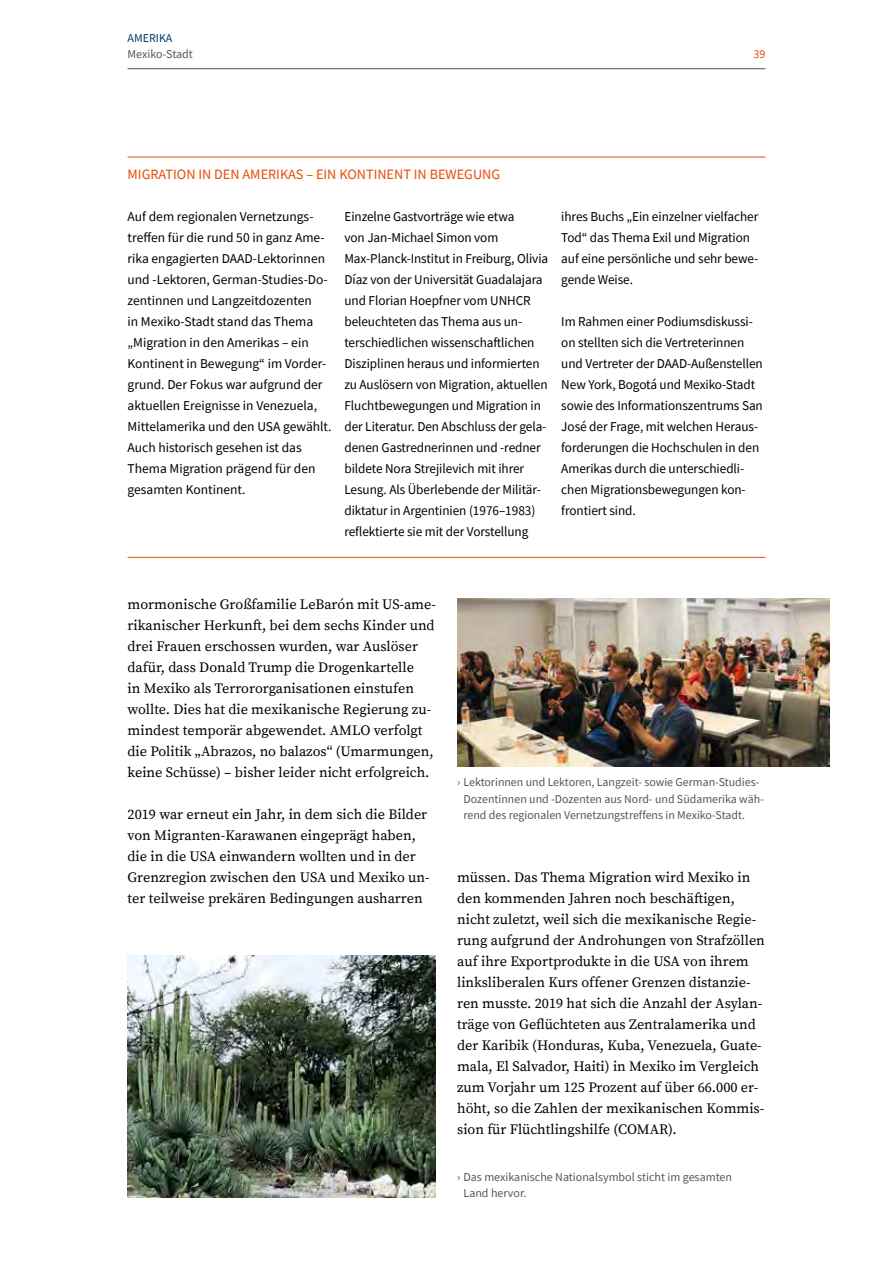
<style>
.page{position:relative;width:893px;height:1263px;background:#fff}
.page>*{position:absolute;margin:0;border:0;box-sizing:border-box;transform-origin:0 0}
.t1{font:14.25px/21px "Source Serif Pro";color:#000}
.t2{font:14.25px "Source Sans Pro";color:#e94c05}
.t3{font:13.5px/21px "Source Sans Pro";letter-spacing:-.005em;color:#000}
.t4{font:12px/16.5px "Source Sans Pro";color:#565655}
.t5{font:12px "Source Sans Pro";color:#003e68}
.t6{font:12px "Source Sans Pro";color:#e94c05}
</style>
<div class="page">
<hr style="left:128px;top:157px;width:637px;height:1px;background:#e94c05">
<hr style="left:128px;top:557px;width:637px;height:1px;background:#e94c05">
<img style="left:128px;top:956px;width:308px;height:241px">
<img style="left:457px;top:599px;width:372px;height:168px">
<hr style="left:128px;top:68px;width:637px;height:1px;background:#565655">
<p class="t5" style="left:128px;top:30px;width:46px">AMERIKA</p>
<p class="t4" style="left:128px;top:46px;width:67px">Mexiko-Stadt</p>
<p class="t6" style="left:753px;top:46px;width:13px">39</p>
<p class="t2" style="left:128px;top:165px;width:230px">MIGRATION IN DEN AMERIKAS – EIN KONT</p>
<p class="t2" style="left:374px;top:165px;width:128px">IN ENT IN BEWEGUNG</p>
<p class="t3" style="left:128px;top:205px;width:206px">Auf dem regionalen Vernetzungs&shy;treffen für die rund 50 in ganz Ame&shy;rika engagierten DAA D-Lektorinnen und -Lektoren, German-Studies-Do&shy;zentinnen und Langzeitdozenten<br>in Mexiko-Stadt stand das Thema „Migration in den Amerikas – ein<br>Kontinent in Bewegung“ im Vorder&shy;grund. Der Fokus war aufgrund der aktuellen Ereignisse in Venezuela,<br>Mittelamerika und den USA gewählt.<br>Auch historisch gesehen ist das<br>Thema Migration prägend für den gesamten Kontinent.</p>
<p class="t3" style="left:344px;top:205px;width:205px">Einzelne Gastvorträge wie etwa<br>von Jan-Michael Simon vom Max-Planck-Institut in Freiburg, Olivia Díaz von der Universität Guadalajara und Florian Hoepfner vom UNHCR beleuchteten das Thema aus un&shy;terschiedlichen wissenschaftlichen Disziplinen heraus und informierten zu Auslösern von Migration, aktuellen Fluchtbewegungen und Migration in der Literatur. Den Abschluss der gela&shy;denen Gastrednerinnen und -redner bildete N ora Strejilevich mit ihrer Lesung. Als Überlebende der Militär&shy;diktatur in Argentinien (1976–1983) reflektierte sie mit der Vorstellung</p>
<p class="t3" style="left:561px;top:205px;width:199px">ihres Buchs „Ein einzelner vielfacher<br>Tod“ das Thema Exil und Migration auf eine persönliche und sehr bewe&shy;gende Weise.</p>
<p class="t3" style="left:561px;top:310px;width:203px">Im Rahmen einer Podiumsdiskussi&shy;on stellten sich die Vertreterinnen und Vertreter der DAA D-Außenstellen N ew York, Bogotá und Mexiko-Stadt sowie des Informationszentrums San José der Frage, mit welchen Heraus&shy;forderungen die Hochschulen in den Amerikas durch die unterschiedli&shy;chen Migrationsbewegungen kon&shy;frontiert sind.</p>
<p class="t1" style="left:128px;top:594px;width:310px">mormonische Großfamilie LeBarón mit US-ame&shy;rikanischer Herkunft, bei dem sechs Kinder und drei Frauen erschossen wurden, war Auslöser dafür, dass Donald Trump die Drogenkartelle<br>in Mexiko als Terrororganisationen einstufen wollte. Dies hat die mexikanische Regierung zu&shy;mindest temporär abgewendet. AMLO verfolgt die Politik „Abrazos, no balazos“ (Umarmungen, keine Schüsse) – bisher leider nicht erfolgreich.</p>
<p class="t1" style="left:128px;top:804px;width:304px">2019 war erneut ein Jahr, in dem sich die Bilder von Migranten-Karawanen eingeprägt haben, die in die USA einwandern wollten und in der Grenzregion zwischen den USA und Mexiko un&shy;ter teilweise prekären Bedingungen ausharren</p>
<p class="t4" style="left:463px;top:774px;width:302px;text-indent:-6px">› Lektorinnen und Lektoren, Langzeit- sowie German-Studies-<br>Dozentinnen und -Dozenten aus Nord- und Südamerika wäh&shy;rend des regionalen Vernetzungstreffens in Mexiko-Stadt.</p>
<p class="t1" style="left:457px;top:867px;width:309px">müssen. Das Thema Migration wird Mexiko in den kommenden Jahren noch beschäftigen, nicht zuletzt, weil sich die mexikanische Regie&shy;rung aufgrund der Androhungen von Strafzöllen auf ihre Exportprodukte in die USA von ihrem linksliberalen Kurs offener Grenzen distanzie&shy;ren musste. 2019 hat sich die Anzahl der Asylan&shy;träge von Geflüchteten aus Zentralamerika und der Karibik (Honduras, Kuba, Venezuela, Guate&shy;mala, El Salvador, Haiti) in Mexiko im Vergleich zum Vorjahr um 125 Prozent auf über 66.000 er&shy;höht, so die Zahlen der mexikanischen Kommis&shy;sion für Flüchtlingshilfe (COMAR).</p>
<p class="t4" style="left:463px;top:1168px;width:270px;text-indent:-6px">› Das mexikanische N ationalsymbol sticht im gesamten<br>Land hervor.</p>
</div>
